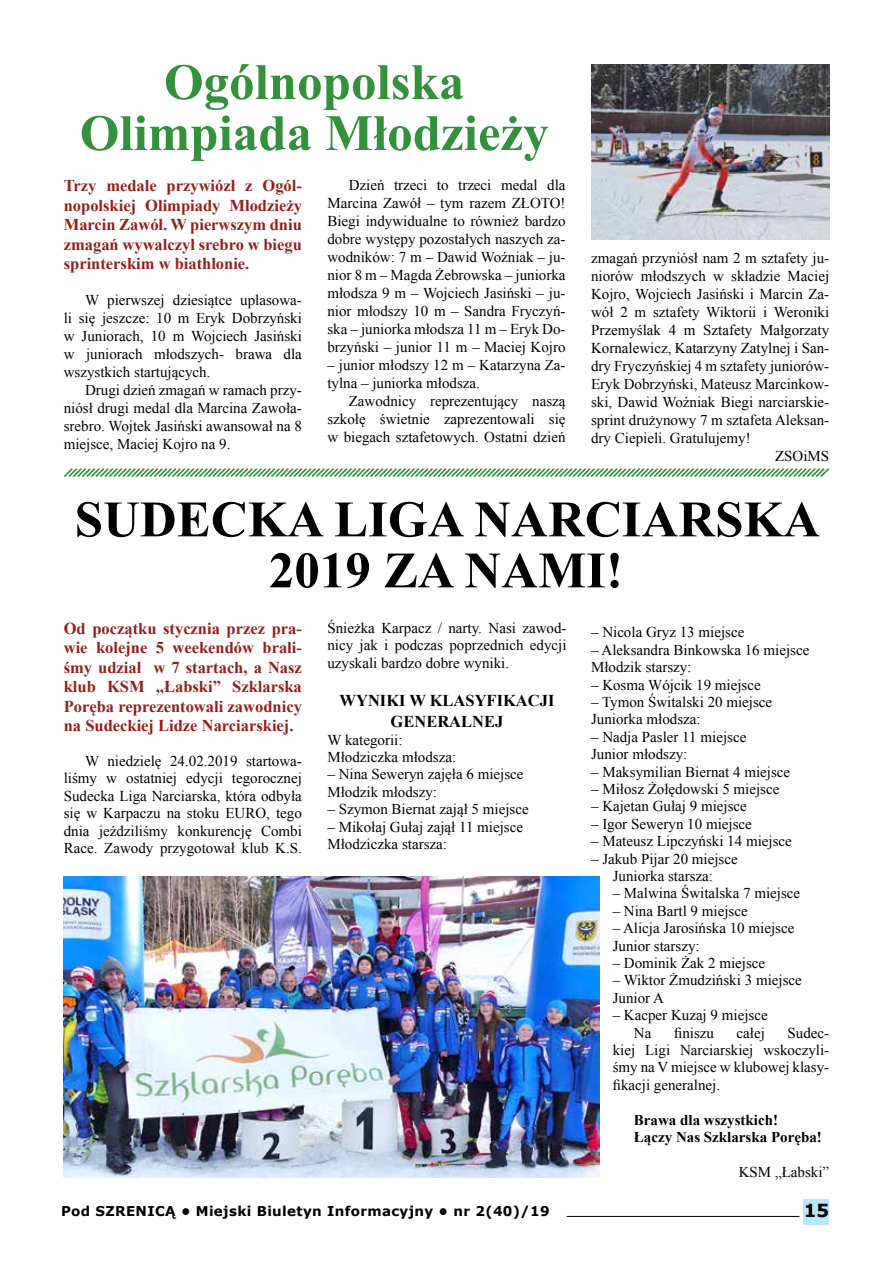
<style>
.page{position:relative;width:893px;height:1263px;background:#fff}
.page>*{position:absolute;margin:0;border:0;box-sizing:border-box;transform-origin:0 0}
.t1{font:700 51px/51px "Times New Roman";color:#000}
.t2{font:700 51px/51px "Times New Roman";color:#33913c;text-align:center}
.t3{font:700 18px "Verdana";color:#000}
.t4{font:700 16.5px/19.5px "Times New Roman";color:#951f19;text-align:justify}
.t5{font:700 16.5px "Times New Roman";color:#000}
.t6{font:15px/17.4px "Times New Roman";color:#000}
.t7{font:700 15px/17.4px "Times New Roman";color:#000}
.t8{font:700 13.5px "Verdana";letter-spacing:.025em;color:#000}
</style>
<div class="page">
<div style="left:804px;top:1199px;width:25px;height:26px;background:#b9e6fa"></div>
<hr style="left:567px;top:1216px;width:232px;height:1px;background:#000">
<img style="left:591px;top:64px;width:238px;height:175px">
<svg style="left:64px;top:468px;width:765px;height:9px"></svg>
<img style="left:64px;top:877px;width:536px;height:301px">
<h1 class="t2" style="left:80px;top:55px;width:470px">Ogólnopolska<br>Olimpiada Młodzieży</h1>
<p class="t4" style="left:64px;top:175px;width:240px">Trzy medale przywiózł z Ogól&shy;nopolskiej Olimpiady Młodzieży Marcin Zawół. W pierwszym dniu zmagań wywalczył srebro w biegu sprinterskim w biathlonie.</p>
<p class="t6" style="left:64px;top:291px;width:240px;line-height:18px;text-align:justify;text-indent:21px">W pierwszej dziesiątce uplasowa&shy;li się jeszcze: 10 m Eryk Dobrzyński w Juniorach, 10 m Wojciech Jasiński w juniorach młodszych- brawa dla wszystkich startujących.</p>
<p class="t6" style="left:64px;top:381px;width:240px;line-height:18px;text-align:justify;text-indent:21px">Drugi dzień zmagań w ramach przy&shy;niósł drugi medal dla Marcina Zawoła&shy;srebro. Wojtek Jasiński awansował na 8 miejsce, Maciej Kojro na 9.</p>
<p class="t6" style="left:327px;top:176px;width:240px;line-height:18px;text-align:justify;text-indent:21px">Dzień trzeci to trzeci medal dla Marcina Zawół – tym razem ZŁOTO!<br>Biegi indywidualne to również bardzo dobre występy pozostałych naszych za&shy;wodników: 7 m – Dawid Woźniak – ju&shy;nior 8 m – Magda Żebrowska – juniorka młodsza 9 m – Wojciech Jasiński – ju&shy;nior młodszy 10 m – Sandra Fryczyń&shy;ska – juniorka młodsza 11 m – Eryk Do&shy;brzyński – junior 11 m – Maciej Kojro</p>
<p class="t6" style="left:327px;top:356px;width:240px;line-height:18px">– junior młodszy 12 m – Katarzyna Za&shy;tylna – juniorka młodsza.</p>
<p class="t6" style="left:327px;top:392px;width:240px;line-height:18px;text-align:justify;text-indent:21px">Zawodnicy reprezentujący naszą szkołę świetnie zaprezentowali się w biegach sztafetowych. Ostatni dzień</p>
<p class="t6" style="left:591px;top:249px;width:240px">zmagań przyniósł nam 2 m sztafety ju-</p>
<p class="t6" style="left:591px;top:267px;width:240px">niorów młodszych w składzie Maciej</p>
<p class="t6" style="left:591px;top:285px;width:240px">Kojro, Wojciech Jasiński i Marcin Za-</p>
<p class="t6" style="left:591px;top:303px;width:240px">wół 2 m sztafety Wiktorii i Weroniki</p>
<p class="t6" style="left:591px;top:321px;width:240px">Przemyślak 4 m Sztafety Małgorzaty</p>
<p class="t6" style="left:591px;top:339px;width:240px">Kornalewicz, Katarzyny Zatylnej i San-</p>
<p class="t6" style="left:591px;top:357px;width:240px">dry Fryczyńskiej 4 m sztafety juniorów-</p>
<p class="t6" style="left:591px;top:375px;width:240px">Eryk Dobrzyński, Mateusz Marcinkow-</p>
<p class="t6" style="left:591px;top:393px;width:240px">ski, Dawid Woźniak Biegi narciarskie-</p>
<p class="t6" style="left:591px;top:411px;width:240px">sprint drużynowy 7 m sztafeta Aleksan-</p>
<p class="t6" style="left:591px;top:429px;width:161px">dry Ciepieli. Gratulujemy!</p>
<p class="t6" style="left:775px;top:447px;width:56px">ZSOiMS</p>
<h1 class="t1" style="left:75px;top:492px;width:65px">SUDE</h1>
<h1 class="t1" style="left:269px;top:492px;width:513px;text-indent:-58px">CKA LIGA NARCIARSKA<br>2019 ZA NAMI!</h1>
<p class="t4" style="left:64px;top:618px;width:240px">Od początku stycznia przez pra&shy;wie kolejne 5 weekendów brali&shy;śmy udział w 7 startach, a Nasz klub KSM „Łabski” Szklarska Poręba reprezentowali zawodnicy na Sudeckiej Lidze Narciarskiej.</p>
<p class="t6" style="left:64px;top:752px;width:240px;text-align:justify;text-indent:21px">W niedzielę 24.02.2019 startowa&shy;liśmy w ostatniej edycji tegorocznej Sudecka Liga Narciarska, która odbyła się w Karpaczu na stoku EURO, tego dnia jeździliśmy konkurencję Combi Race. Zawody przygotował klub K.S.</p>
<p class="t6" style="left:327px;top:619px;width:241px;text-align:justify">Śnieżka Karpacz / narty. Nasi zawod&shy;nicy jak i podczas poprzednich edycji uzyskali bardzo dobre wyniki.</p>
<p class="t5" style="left:340px;top:689px;width:50px">WYNIKI</p>
<p class="t5" style="left:409px;top:689px;width:34px">W KLA</p>
<p class="t5" style="left:465px;top:689px;width:43px">SYFIKA</p>
<p class="t5" style="left:528px;top:689px;width:27px">CJI</p>
<p class="t5" style="left:391px;top:710px;width:114px">GENERALNEJ</p>
<p class="t6" style="left:327px;top:730px;width:130px">W kategorii:<br>Młodziczka młodsza:</p>
<p class="t6" style="left:327px;top:765px;width:198px">– Nina Seweryn zajęła 6 miejsce<br>Młodzik młodszy:</p>
<p class="t6" style="left:327px;top:800px;width:203px">– Szymon Biernat zajął 5 miejsce</p>
<p class="t6" style="left:327px;top:817px;width:197px">– Mikołaj Gułaj zajął 11 miejsce<br>Młodziczka starsza:</p>
<p class="t6" style="left:591px;top:623px;width:155px">– Nicola Gryz 13 miejsce</p>
<p class="t6" style="left:591px;top:641px;width:220px">– Aleksandra Binkowska 16 miejsce<br>Młodzik starszy:</p>
<p class="t6" style="left:591px;top:676px;width:171px">– Kosma Wójcik 19 miejsce</p>
<p class="t6" style="left:591px;top:693px;width:183px">– Tymon Świtalski 20 miejsce<br>Juniorka młodsza:</p>
<p class="t6" style="left:591px;top:728px;width:157px">– Nadja Pasler 11 miejsce<br>Junior młodszy:</p>
<p class="t6" style="left:591px;top:763px;width:201px">– Maksymilian Biernat 4 miejsce</p>
<p class="t6" style="left:591px;top:780px;width:190px">– Miłosz Żołędowski 5 miejsce</p>
<p class="t6" style="left:591px;top:797px;width:157px">– Kajetan Gułaj 9 miejsce</p>
<p class="t6" style="left:591px;top:815px;width:162px">– Igor Seweryn 10 miejsce</p>
<p class="t6" style="left:591px;top:832px;width:202px">– Mateusz Lipczyński 14 miejsce</p>
<p class="t6" style="left:591px;top:850px;width:148px;text-align:center">– Jakub Pijar 20 miejsce<br>Juniorka starsza:</p>
<p class="t6" style="left:613px;top:884px;width:189px">– Malwina Świtalska 7 miejsce</p>
<p class="t6" style="left:613px;top:902px;width:136px">– Nina Bartl 9 miejsce</p>
<p class="t6" style="left:613px;top:919px;width:183px">– Alicja Jarosińska 10 miejsce<br>Junior starszy:</p>
<p class="t6" style="left:613px;top:954px;width:154px">– Dominik Żak 2 miejsce</p>
<p class="t6" style="left:613px;top:971px;width:191px">– Wiktor Żmudziński 3 miejsce<br>Junior A</p>
<p class="t6" style="left:634px;top:1006px;width:135px;text-indent:-21px">– Kacper Kuzaj 9 miejsce<br>Na</p>
<p class="t6" style="left:674px;top:1024px;width:42px">finiszu</p>
<p class="t6" style="left:737px;top:1024px;width:30px">całej</p>
<p class="t6" style="left:613px;top:1024px;width:218px;text-align:justify;text-indent:175px">Sudec&shy;kiej Ligi Narciarskiej wskoczyli&shy;śmy na V miejsce w klubowej klasy&shy;fikacji generalnej.</p>
<p class="t7" style="left:634px;top:1110px;width:189px">Brawa dla wszystkich!<br>Łączy Nas Szklarska Poręba!</p>
<p class="t6" style="left:739px;top:1163px;width:92px">KSM „Łabski”</p>
<p class="t8" style="left:61px;top:1201px;width:490px">Pod SZRENICĄ • Miejski Biuletyn Informacyjny • nr 2(40)/19</p>
<p class="t3" style="left:804px;top:1198px;width:27px">15</p>
</div>
